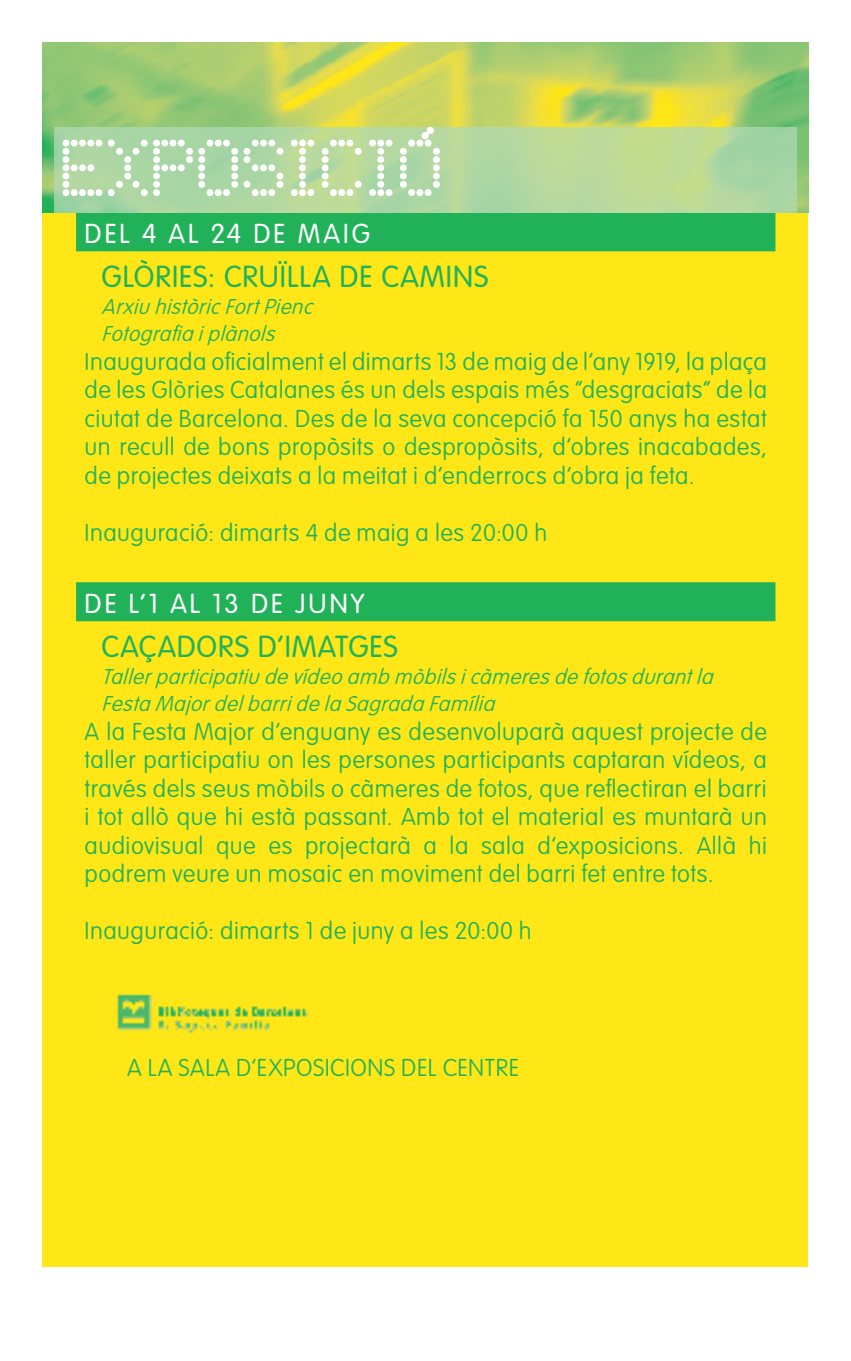
<style>
.page{position:relative;width:851px;height:1361px;background:#fff}
.page>*{position:absolute;margin:0;border:0;box-sizing:border-box;transform-origin:0 0}
.t1{font:66px "Dot Matrix";letter-spacing:-.11em;color:#fff}
.t2{font:300 30px "VAG Rounded Std";letter-spacing:.03em;color:#21b259}
.t3{font:300 27px "VAG Rounded Std";letter-spacing:.115em;color:#fff}
.t4{font:100 24px/28.5px "VAG Rounded Std";letter-spacing:.02em;color:#21b259;text-align:justify}
.t5{font:italic 100 21px/27px "VAG Rounded Std";color:#21b259}
</style>
<div class="page">
<div style="left:43px;top:213px;width:765px;height:1054px;background:#ffe616"></div>
<div style="left:76px;top:212px;width:699px;height:39px;background:#21b259"></div>
<div style="left:76px;top:582px;width:699px;height:39px;background:#21b259"></div>
<img style="left:117px;top:994px;width:191px;height:40px">
<img style="left:43px;top:43px;width:765px;height:170px">
<svg style="left:54px;top:128px;width:742px;height:85px"></svg>
<svg style="left:421px;top:125px;width:14px;height:14px"></svg>
<h1 class="t1" style="left:63px;top:140px;width:388px">EXPOSICIO</h1>
<p class="t3" style="left:85px;top:218px;width:286px">DEL 4 AL 24 DE MAIG</p>
<p class="t2" style="left:102px;top:260px;width:388px">GLÒRIES: CRUÏLLA DE CAMINS</p>
<p class="t5" style="left:102px;top:294px;width:219px">ArxiuhistòricFortPienc<br>Fotografiaiplànols</p>
<p class="t4" style="left:84px;top:348px;width:684px">Inaugurada oficialment el dimarts 13 de maig de l’any 1919, la plaça de les Glòries Catalanes és un dels espais més “desgraciats” de la ciutat de Barcelona. Des de la seva concepció fa 150 anys ha estat un recull de bons propòsits o despropòsits, d’obres inacabades, de projectes deixats a la meitat i d’enderrocs d’obra ja feta.</p>
<p class="t4" style="left:84px;top:519px;width:464px">Inauguració: dimarts 4 de maig a les 20:00 h</p>
<p class="t3" style="left:85px;top:588px;width:281px">DE L’1 AL 13 DE JUNY</p>
<p class="t2" style="left:102px;top:629px;width:298px">CAÇADORS D’IMATGES</p>
<p class="t5" style="left:102px;top:664px;width:619px">Tallerparticipatiudevídeoambmòbilsicàmeresdefotosdurantla<br>FestaMajordelbarridelaSagradaFamília</p>
<p class="t4" style="left:85px;top:718px;width:683px">A la Festa Major d’enguany es desenvoluparà aquest projecte de taller participatiu on les persones participants captaran vídeos, a través dels seus mòbils o càmeres de fotos, que reflectiran el barri i tot allò que hi està passant. Amb tot el material es muntarà un audiovisual que es projectarà a la sala d’exposicions. Allà hi podrem veure un mosaic en moviment del barri fet entre tots.</p>
<p class="t4" style="left:85px;top:917px;width:448px">Inauguració: dimarts 1 de juny a les 20:00 h</p>
<p class="t4" style="left:127px;top:1054px;width:78px">A LA SALA</p>
<p class="t4" style="left:236px;top:1054px;width:178px">D’EXPOSICIONS DEL</p>
<p class="t4" style="left:442px;top:1054px;width:28px">CENTRE</p>
</div>
